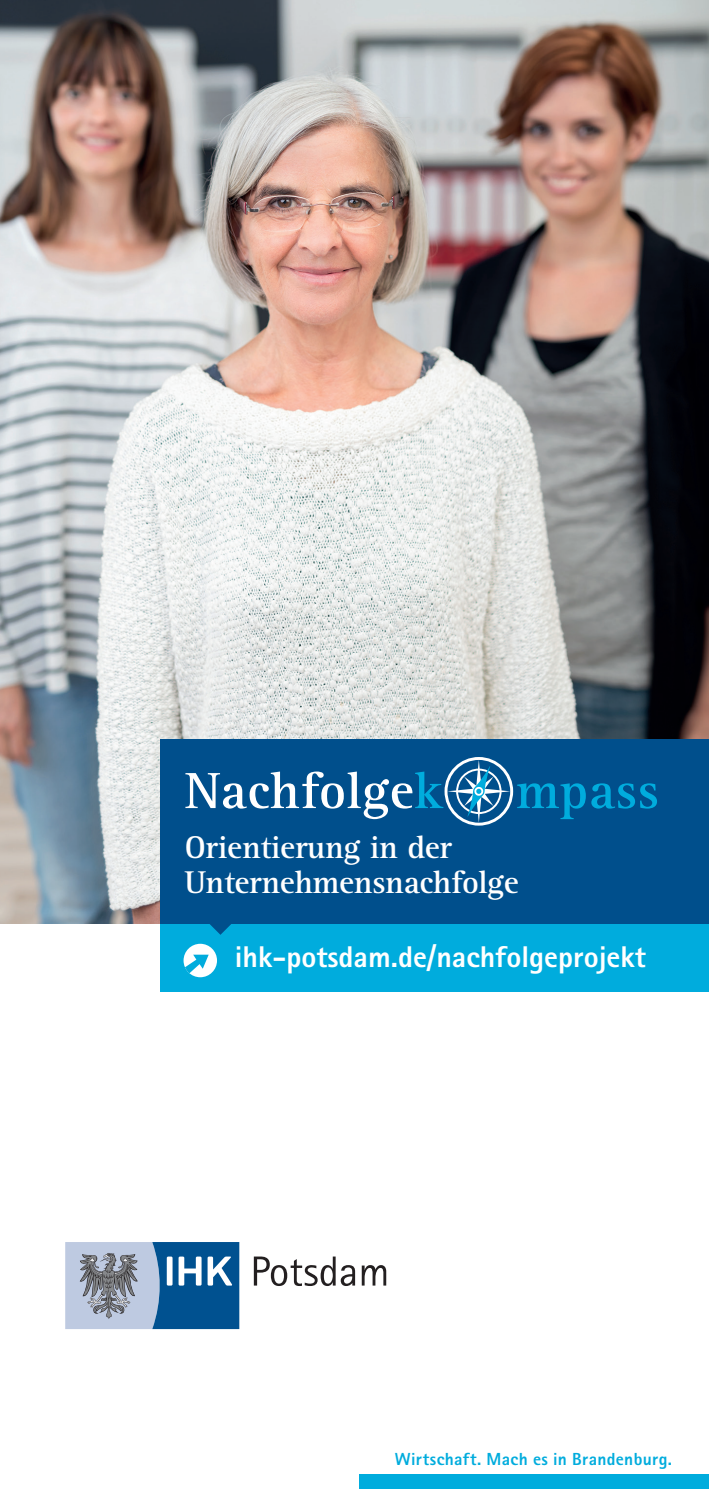
<style>
.page{position:relative;width:709px;height:1489px;background:#fff}
.page>*{position:absolute;margin:0;border:0;box-sizing:border-box;transform-origin:0 0}
.t1{font:700 52.5px "Rotis Serif Std";letter-spacing:.01em;color:#fff}
.t2{font:700 52.5px "Rotis Serif Std";letter-spacing:.01em;color:#00acdd}
.t3{font:700 32.5px/35px "Rotis Serif Std";letter-spacing:-.01em;color:#fff}
.t4{font:800 30px "Rotis Sans Serif Std";color:#fff}
.t5{font:800 17.5px "Rotis Sans Serif Std";letter-spacing:.02em;color:#00acdd}
.s1{color:#00acdd}
</style>
<div class="page">
<img style="left:0;top:0;width:709px;height:923px">
<div style="left:160px;top:923px;width:549px;height:69px;background:#00acdd"></div>
<svg style="left:209px;top:923px;width:23px;height:11px"></svg>
<div style="left:160px;top:739px;width:549px;height:184px;background:#004f8c"></div>
<svg style="left:254px;top:1256px;width:81px;height:29px"></svg>
<svg style="left:341px;top:1265px;width:14px;height:20px"></svg>
<svg style="left:362px;top:1265px;width:24px;height:20px"></svg>
<svg style="left:65px;top:1242px;width:174px;height:86px;background:#6b90b2"></svg>
<div style="left:360px;top:1474px;width:349px;height:14px;background:#00acdd"></div>
<svg style="left:444px;top:757px;width:69px;height:68px"></svg>
<div style="left:183px;top:943px;width:34px;height:34px;background:#fff;border-radius:50%"></div>
<svg style="left:185px;top:954px;width:24px;height:19px"></svg>
<h1 class="t1" style="left:185px;top:759px;width:259px">Nachfolge<span class="s1">k</span></h1>
<h1 class="t2" style="left:515px;top:759px;width:145px">mpass</h1>
<p class="t3" style="left:185px;top:830px;width:335px">Orientierung in der<br>Unternehmensnachfolge</p>
<p class="t4" style="left:235px;top:937px;width:413px">ihk-potsdam.de/nachfolgeprojekt</p>
<p class="t5" style="left:395px;top:1447px;width:279px">Wirtschaft. Mach es in Brandenburg.</p>
</div>
